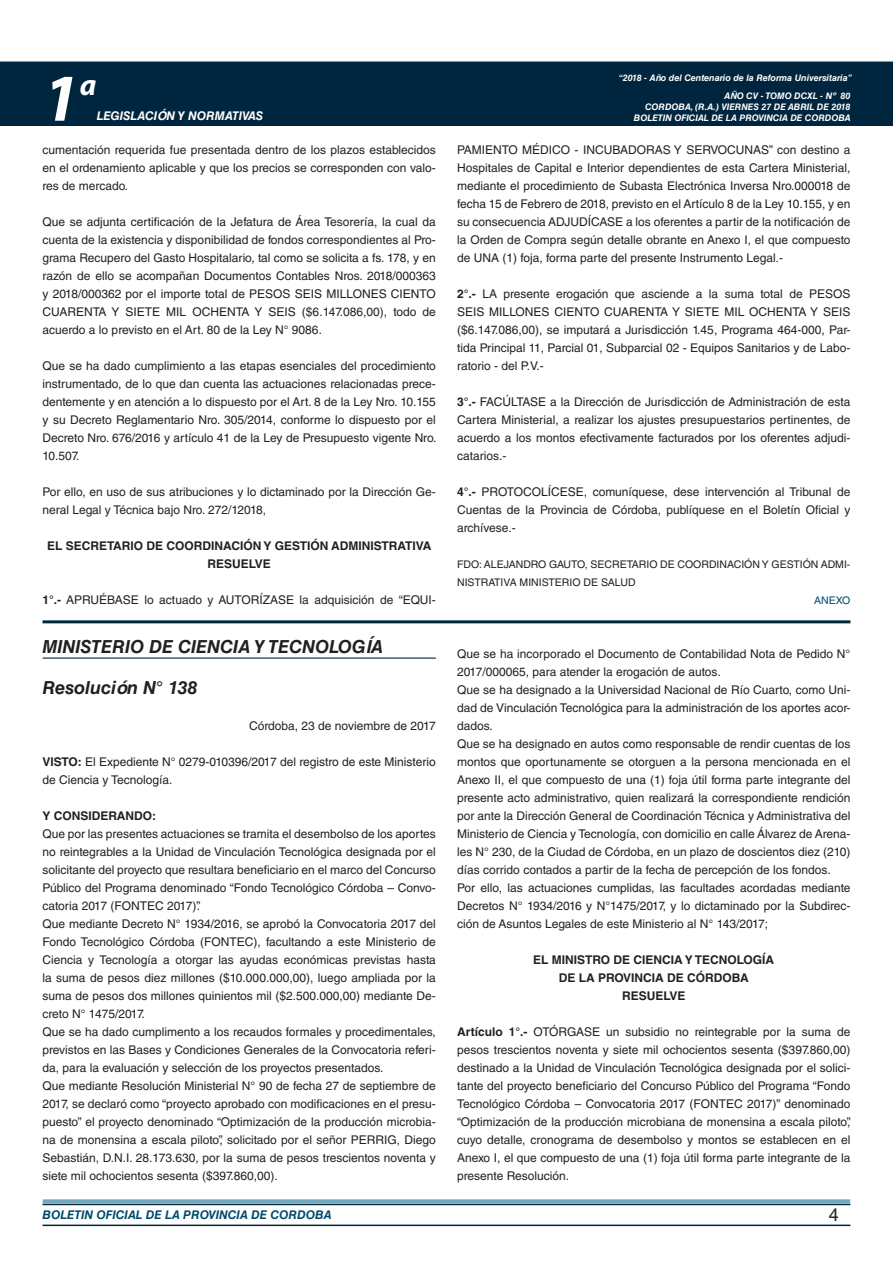
<style>
.page{position:relative;width:893px;height:1263px;background:#fff}
.page>*{position:absolute;margin:0;border:0;box-sizing:border-box;transform-origin:0 0}
.t1{font:italic 700 67.5px "Myriad Pro";color:#fff}
.t2{font:italic 700 30px "Myriad Pro";color:#fff}
.NOMBRE_DE_MINISTERIO{font:italic 700 18px "Helvetica LT Std";color:#231f20}
.DOC__N{font:italic 700 18px "Helvetica LT Std";color:#231f20}
.t3{font:18px "Helvetica LT Std";color:#231f20}
.TEXTO_BASE{font:12px/18px "Helvetica LT Std";color:#231f20;text-align:justify}
.RESUELVE{font:700 12px "Helvetica LT Std";color:#231f20}
.t4{font:italic 700 12px "Helvetica LT Std";color:#004b6c}
.FECHA{font:12px "Helvetica LT Std";color:#231f20}
.t5{font:italic 700 12px "Helvetica LT Std";color:#fff}
.TEXTO_BASE-2{font:700 12px "Helvetica LT Std";color:#231f20}
.FIRMA{font:10.5px/18px "Helvetica LT Std";color:#231f20}
.ANEXO{font:10.5px "Helvetica LT Std";color:#004b6c}
.t6{font:italic 700 9px/10.8px "Helvetica LT Std";color:#fff;text-align:right}
.s1{font-weight:700}
</style>
<div class="page">
<div style="left:0;top:61px;width:893px;height:6px;background:#73a5b8"></div>
<div style="left:0;top:62px;width:893px;height:64px;background:#00263f"></div>
<hr style="left:43px;top:1224px;width:807px;height:2px;background:#00263f">
<div style="left:42px;top:1198px;width:809px;height:8px;background:#fff;opacity:.75"></div>
<hr style="left:43px;top:657px;width:393px;height:2px;background:#00263f">
<hr style="left:43px;top:620px;width:807px;height:3px;background:#00263f">
<h1 class="t1" style="left:43px;top:54px;width:38px">1</h1>
<h2 class="t2" style="left:80px;top:66px;width:18px">a</h2>
<p class="t5" style="left:97px;top:109px;width:168px">LEGISLACIÓN Y NORMATIVAS</p>
<p class="TEXTO_BASE" style="left:43px;top:141px;width:395px">cumentación requerida fue presentada dentro de los plazos establecidos en el ordenamiento aplicable y que los precios se corresponden con valo&shy;res de mercado.</p>
<p class="TEXTO_BASE" style="left:43px;top:213px;width:395px">Que se adjunta certificación de la Jefatura de Área Tesorería, la cual da cuenta de la existencia y disponibilidad de fondos correspondientes al Pro&shy;grama Recupero del Gasto Hospitalario, tal como se solicita a fs. 178, y en razón de ello se acompañan Documentos Contables Nros. 2018/000363 y 2018/000362 por el importe total de PESOS SEIS MILLONES CIENTO CUARENTA Y SIETE MIL OCHENTA Y SEIS ($6.147.086,00), todo de acuerdo a lo previsto en el Art. 80 de la Ley N° 9086.</p>
<p class="TEXTO_BASE" style="left:43px;top:357px;width:396px">Que se ha dado cumplimiento a las etapas esenciales del procedimiento instrumentado, de lo que dan cuenta las actuaciones relacionadas prece&shy;dentemente y en atención a lo dispuesto por el Art. 8 de la Ley Nro. 10.155 y su Decreto Reglamentario Nro. 305/2014, conforme lo dispuesto por el Decreto Nro. 676/2016 y artículo 41 de la Ley de Presupuesto vigente Nro.<br>10.507.</p>
<p class="TEXTO_BASE" style="left:43px;top:483px;width:395px">Por ello, en uso de sus atribuciones y lo dictaminado por la Dirección Ge&shy;neral Legal y Técnica bajo Nro. 272/12018,</p>
<p class="RESUELVE" style="left:47px;top:538px;width:386px">EL SECRETARIO DE COORDINACIÓN Y GESTIÓN ADMINISTRATIVA</p>
<p class="RESUELVE" style="left:207px;top:556px;width:65px">RESUELVE</p>
<p class="TEXTO_BASE" style="left:43px;top:591px;width:395px"><span class="s1">1°.-</span> APRUÉBASE lo actuado y AUTORÍZASE la adquisición de “EQUI-</p>
<p class="NOMBRE_DE_MINISTERIO" style="left:43px;top:636px;width:342px">MINISTERIO DE CIENCIA Y TECNOLOGÍA</p>
<p class="DOC__N" style="left:43px;top:676px;width:156px">Resolución N° 138</p>
<p class="FECHA" style="left:249px;top:719px;width:188px">Córdoba, 23 de noviembre de 2017</p>
<p class="TEXTO_BASE" style="left:43px;top:753px;width:395px"><span class="s1">VISTO:</span> El Expediente N° 0279-010396/2017 del registro de este Ministerio de Ciencia y Tecnología.</p>
<p class="TEXTO_BASE-2" style="left:43px;top:808px;width:115px">Y CONSIDERANDO:</p>
<p class="TEXTO_BASE" style="left:43px;top:825px;width:395px">Que por las presentes actuaciones se tramita el desembolso de los aportes no reintegrables a la Unidad de Vinculación Tecnológica designada por el solicitante del proyecto que resultara beneficiario en el marco del Concurso Público del Programa denominado “Fondo Tecnológico Córdoba – Convo&shy;catoria 2017 (FONTEC 2017)”.</p>
<p class="TEXTO_BASE" style="left:43px;top:915px;width:395px">Que mediante Decreto N° 1934/2016, se aprobó la Convocatoria 2017 del Fondo Tecnológico Córdoba (FONTEC), facultando a este Ministerio de Ciencia y Tecnología a otorgar las ayudas económicas previstas hasta la suma de pesos diez millones ($10.000.000,00), luego ampliada por la suma de pesos dos millones quinientos mil ($2.500.000,00) mediante De&shy;creto N° 1475/2017.</p>
<p class="TEXTO_BASE" style="left:43px;top:1023px;width:395px">Que se ha dado cumplimento a los recaudos formales y procedimentales, previstos en las Bases y Condiciones Generales de la Convocatoria referi&shy;da, para la evaluación y selección de los proyectos presentados.</p>
<p class="TEXTO_BASE" style="left:43px;top:1077px;width:395px">Que mediante Resolución Ministerial N° 90 de fecha 27 de septiembre de 2017, se declaró como “proyecto aprobado con modificaciones en el presu&shy;puesto” el proyecto denominado “Optimización de la producción microbia&shy;na de monensina a escala piloto”, solicitado por el señor PERRIG, Diego Sebastián, D.N.I. 28.173.630, por la suma de pesos trescientos noventa y siete mil ochocientos sesenta ($397.860,00).</p>
<p class="t6" style="left:619px;top:72px;width:235px">“2018 - Año del Centenario de la Reforma Universitaria”</p>
<p class="t6" style="left:634px;top:91px;width:218px">AÑO CV - TOMO DCXL - Nº 80<br>CORDOBA, (R.A.) VIERNES 27 DE ABRIL DE 2018<br>BOLETIN OFICIAL DE LA PROVINCIA DE CORDOBA</p>
<p class="TEXTO_BASE" style="left:457px;top:141px;width:395px">PAMIENTO MÉDICO - INCUBADORAS Y SERVOCUNAS” con destino a Hospitales de Capital e Interior dependientes de esta Cartera Ministerial, mediante el procedimiento de Subasta Electrónica Inversa Nro.000018 de fecha 15 de Febrero de 2018, previsto en el Artículo 8 de la Ley 10.155, y en su consecuencia ADJUDÍCASE a los oferentes a partir de la notificación de la Orden de Compra según detalle obrante en Anexo I, el que compuesto de UNA (1) foja, forma parte del presente Instrumento Legal.-</p>
<p class="TEXTO_BASE" style="left:457px;top:285px;width:395px"><span class="s1">2°.-</span> LA presente erogación que asciende a la suma total de PESOS SEIS MILLONES CIENTO CUARENTA Y SIETE MIL OCHENTA Y SEIS ($6.147.086,00), se imputará a Jurisdicción 1.45, Programa 464-000, Par&shy;tida Principal 11, Parcial 01, Subparcial 02 - Equipos Sanitarios y de Labo&shy;ratorio - del P.V.-</p>
<p class="TEXTO_BASE" style="left:457px;top:393px;width:395px"><span class="s1">3°.-</span> FACÚLTASE a la Dirección de Jurisdicción de Administración de esta Cartera Ministerial, a realizar los ajustes presupuestarios pertinentes, de acuerdo a los montos efectivamente facturados por los oferentes adjudi&shy;catarios.-</p>
<p class="TEXTO_BASE" style="left:457px;top:483px;width:395px"><span class="s1">4°.-</span> PROTOCOLÍCESE, comuníquese, dese intervención al Tribunal de Cuentas de la Provincia de Córdoba, publíquese en el Boletín Oficial y archívese.-</p>
<p class="FIRMA" style="left:457px;top:555px;width:395px">FDO: ALEJANDRO GAUTO, SECRETARIO DE COORDINACIÓN Y GESTIÓN ADMI-<br>NISTRATIVA MINISTERIO DE SALUD</p>
<p class="ANEXO" style="left:814px;top:594px;width:38px">ANEXO</p>
<p class="TEXTO_BASE" style="left:457px;top:645px;width:395px">Que se ha incorporado el Documento de Contabilidad Nota de Pedido N°<br>2017/000065, para atender la erogación de autos.</p>
<p class="TEXTO_BASE" style="left:457px;top:681px;width:395px">Que se ha designado a la Universidad Nacional de Río Cuarto, como Uni&shy;dad de Vinculación Tecnológica para la administración de los aportes acor&shy;dados.</p>
<p class="TEXTO_BASE" style="left:457px;top:735px;width:395px">Que se ha designado en autos como responsable de rendir cuentas de los montos que oportunamente se otorguen a la persona mencionada en el Anexo II, el que compuesto de una (1) foja útil forma parte integrante del presente acto administrativo, quien realizará la correspondiente rendición por ante la Dirección General de Coordinación Técnica y Administrativa del Ministerio de Ciencia y Tecnología, con domicilio en calle Álvarez de Arena&shy;les N° 230, de la Ciudad de Córdoba, en un plazo de doscientos diez (210) días corrido contados a partir de la fecha de percepción de los fondos.</p>
<p class="TEXTO_BASE" style="left:457px;top:879px;width:395px">Por ello, las actuaciones cumplidas, las facultades acordadas mediante Decretos N° 1934/2016 y N°1475/2017, y lo dictaminado por la Subdirec&shy;ción de Asuntos Legales de este Ministerio al N° 143/2017;</p>
<p class="RESUELVE" style="left:533px;top:952px;width:242px">EL MINISTRO DE CIENCIA Y TECNOLOGÍA</p>
<p class="RESUELVE" style="left:559px;top:970px;width:192px">DE LA PROVINCIA DE CÓRDOBA</p>
<p class="RESUELVE" style="left:622px;top:988px;width:65px">RESUELVE</p>
<p class="TEXTO_BASE" style="left:457px;top:1023px;width:395px"><span class="s1">Artículo 1°.-</span> OTÓRGASE un subsidio no reintegrable por la suma de pesos trescientos noventa y siete mil ochocientos sesenta ($397.860,00) destinado a la Unidad de Vinculación Tecnológica designada por el solici&shy;tante del proyecto beneficiario del Concurso Público del Programa “Fondo Tecnológico Córdoba – Convocatoria 2017 (FONTEC 2017)” denominado “Optimización de la producción microbiana de monensina a escala piloto”, cuyo detalle, cronograma de desembolso y montos se establecen en el Anexo I, el que compuesto de una (1) foja útil forma parte integrante de la presente Resolución.</p>
<p class="t4" style="left:43px;top:1208px;width:290px">BOLETIN OFICIAL DE LA PROVINCIA DE CORDOBA</p>
<h3 class="t3" style="left:829px;top:1204px;width:12px">4</h3>
</div>
